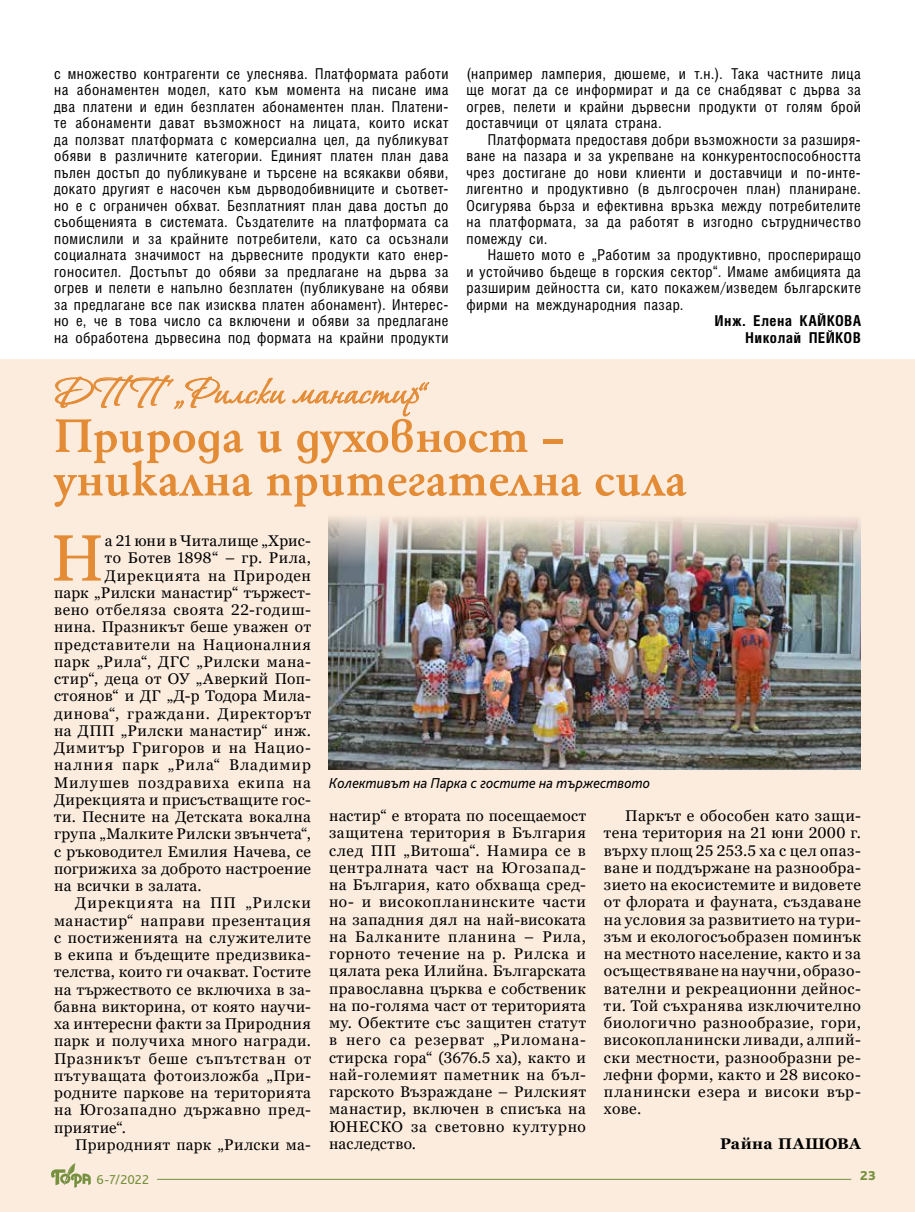
<style>
.page{position:relative;width:915px;height:1212px;background:#fff}
.page>*{position:absolute;margin:0;border:0;box-sizing:border-box;transform-origin:0 0}
.t1{font:65.25px "Georgia";color:#e48b35}
.t2{font:700 51px/43.5px "HS Garamond Bg";color:#e48b35}
.t3{font:40.5px "Vera Crouz";letter-spacing:.025em;color:#e48b35;scale:1.05 1}
.t4{font:15.45px/17.2px "Georgia";letter-spacing:.035em;color:#000;text-align:justify}
.t5{font:15.45px "Georgia";letter-spacing:.015em;color:#000}
.t6{font:15.45px "Georgia";letter-spacing:.055em;color:#000}
.t7{font:15.45px "Georgia";letter-spacing:.06em;color:#000}
.t8{font:15.45px "Georgia";letter-spacing:.065em;color:#000}
.t9{font:15.45px "Georgia";letter-spacing:.07em;color:#000}
.t10{font:700 15.45px "Georgia";letter-spacing:.015em;color:#000}
.t11{font:15px/16.5px "Hebar Condensed CYR";letter-spacing:.035em;color:#000;text-align:justify}
.t12{font:italic 15px "Bliss Pro";color:#000;scale:.95 1}
.t13{font:700 15px/16.5px "Hebar Condensed CYR";letter-spacing:.03em;color:#000;text-align:right}
.t14{font:13.5px "Bliss Pro";color:#76903b}
.t15{font:800 13.5px "Bliss Pro";color:#76903b}
</style>
<div class="page">
<div style="left:0;top:359px;width:914px;height:853px;background:#fbecde"></div>
<svg style="left:55px;top:375px;width:230px;height:34px"></svg>
<svg style="left:292px;top:382px;width:137px;height:34px"></svg>
<img style="left:328px;top:517px;width:532px;height:253px">
<hr style="left:157px;top:1179px;width:693px;height:1px;background:#76903b">
<svg style="left:51px;top:1163px;width:40px;height:25px"></svg>
<p class="t11" style="left:54px;top:65px;width:396px">с множество контрагенти се улеснява. Платформата работи на абонаментен модел, като към момента на писане има два платени и един безплатен абонаментен план. Платени&shy;те абонаменти дават възможност на лицата, които искат да ползват платформата с комерсиална цел, да публикуват обяви в различните категории. Единият платен план дава пълен достъп до публикуване и търсене на всякакви обяви, докато другият е насочен към дърводобивниците и съответ&shy;но е с ограничен обхват. Безплатният план дава достъп до съобщенията в системата. Създателите на платформата са помислили и за крайните потребители, като са осъзнали социалната значимост на дървесните продукти като енер&shy;гоносител. Достъпът до обяви за предлагане на дърва за огрев и пелети е напълно безплатен (публикуване на обяви за предлагане все пак изисква платен абонамент). Интерес&shy;но е, че в това число са включени и обяви за предлагане на обработена дървесина под формата на крайни продукти</p>
<p class="t11" style="left:466px;top:65px;width:396px">(например ламперия, дюшеме, и т.н.). Така частните лица ще могат да се информират и да се снабдяват с дърва за огрев, пелети и крайни дървесни продукти от голям брой доставчици от цялата страна.</p>
<p class="t11" style="left:466px;top:131px;width:396px;text-indent:21px">Платформата предоставя добри възможности за разширя&shy;ване на пазара и за укрепване на конкурентоспособността чрез достигане до нови клиенти и доставчици и по-инте&shy;лигентно и продуктивно (в дългосрочен план) планиране.<br>Осигурява бърза и ефективна връзка между потребителите на платформата, за да работят в изгодно сътрудничество помежду си.</p>
<p class="t11" style="left:466px;top:247px;width:396px;text-indent:21px">Нашето мото е „Работим за продуктивно, проспериращо и устойчиво бъдеще в горския сектор“. Имаме амбицията да разширим дейността си, като покажем/изведем българските фирми на международния пазар.</p>
<p class="t13" style="left:714px;top:313px;width:148px">Инж. Елена КАЙКОВА<br>Николай ПЕЙКОВ</p>
<h3 class="t3" style="left:54px;top:372px;width:358px">ДПП ”Рилски манастир“</h3>
<h2 class="t2" style="left:54px;top:414px;width:634px">Природа и духовност – уникална притегателна сила</h2>
<h1 class="t1" style="left:51px;top:519px;width:55px">Н</h1>
<p class="t4" style="left:105px;top:532px;width:207px">а 21 юни в Читалище „Хрис-</p>
<p class="t4" style="left:105px;top:550px;width:207px">то Ботев 1898“ – гр. Рила,</p>
<p class="t4" style="left:105px;top:567px;width:207px">Дирекцията на Природен</p>
<p class="t4" style="left:54px;top:584px;width:258px">парк „Рилски манастир“ тържест-</p>
<p class="t4" style="left:54px;top:601px;width:258px">вено отбеляза своята 22-годиш-</p>
<p class="t4" style="left:54px;top:619px;width:258px">нина. Празникът беше уважен от</p>
<p class="t4" style="left:54px;top:636px;width:258px">представители на Националния</p>
<p class="t4" style="left:54px;top:653px;width:258px">парк „Рила“, ДГС „Рилски мана-</p>
<p class="t4" style="left:54px;top:670px;width:258px">стир“, деца от ОУ „Аверкий Поп-</p>
<p class="t5" style="left:54px;top:687px;width:258px">стоянов“ и ДГ „Д-р Тодора Мила-</p>
<p class="t6" style="left:54px;top:704px;width:258px">динова“, граждани. Директорът</p>
<p class="t4" style="left:54px;top:722px;width:258px">на ДПП „Рилски манастир“ инж.</p>
<p class="t4" style="left:54px;top:739px;width:258px">Димитър Григоров и на Нацио-</p>
<p class="t8" style="left:54px;top:756px;width:258px">налния парк „Рила“ Владимир</p>
<p class="t6" style="left:54px;top:773px;width:258px">Милушев поздравиха екипа на</p>
<p class="t4" style="left:54px;top:791px;width:258px">Дирекцията и присъстващите гос-</p>
<p class="t4" style="left:54px;top:808px;width:258px">ти. Песните на Детската вокална</p>
<p class="t4" style="left:54px;top:826px;width:258px">група „Малките Рилски звънчета“,</p>
<p class="t4" style="left:54px;top:843px;width:258px">с ръководител Емилия Начева, се</p>
<p class="t4" style="left:54px;top:860px;width:258px">погрижиха за доброто настроение</p>
<p class="t4" style="left:54px;top:877px;width:149px">на всички в залата.</p>
<p class="t9" style="left:75px;top:894px;width:237px">Дирекцията на ПП „Рилски</p>
<p class="t4" style="left:54px;top:912px;width:258px">манастир“ направи презентация</p>
<p class="t4" style="left:54px;top:929px;width:258px">с постиженията на служителите</p>
<p class="t4" style="left:54px;top:946px;width:258px">в екипа и бъдещите предизвика-</p>
<p class="t4" style="left:54px;top:964px;width:258px">телства, които ги очакват. Гостите</p>
<p class="t4" style="left:54px;top:981px;width:258px">на тържеството се включиха в за-</p>
<p class="t5" style="left:54px;top:997px;width:258px">бавна викторина, от която научи-</p>
<p class="t4" style="left:54px;top:1015px;width:258px">ха интересни факти за Природния</p>
<p class="t4" style="left:54px;top:1033px;width:258px">парк и получиха много награди.</p>
<p class="t7" style="left:54px;top:1049px;width:258px">Празникът беше съпътстван от</p>
<p class="t4" style="left:54px;top:1067px;width:258px">пътуващата фотоизложба „При-</p>
<p class="t4" style="left:54px;top:1084px;width:258px">родните паркове на територията</p>
<p class="t4" style="left:54px;top:1102px;width:258px">на Югозападно държавно пред-</p>
<p class="t4" style="left:54px;top:1119px;width:73px">приятие“.</p>
<p class="t4" style="left:75px;top:1136px;width:237px">Природният парк „Рилски ма-</p>
<p class="t14" style="left:97px;top:1171px;width:54px">6-7/2022</p>
<p class="t12" style="left:329px;top:773px;width:339px">Колективът на Парка с гостите на тържеството</p>
<p class="t4" style="left:329px;top:807px;width:258px">настир“ е втората по посещаемост защитена територия в България след ПП „Витоша“. Намира се в централната част на Югозапад&shy;на България, като обхваща сред&shy;но- и високопланинските части на западния дял на най-високата на Балканите планина – Рила, горното течение на р. Рилска и цялата река Илийна. Българската православна църква е собственик на по-голяма част от територията му. Обектите със защитен статут в него са резерват „Риломана&shy;стирска гора“ (3676.5 ха), както и най-големият паметник на бъл&shy;гарското Възраждане – Рилският манастир, включен в списъка на ЮНЕСКО за световно културно наследство.</p>
<p class="t4" style="left:603px;top:807px;width:258px;text-indent:21px">Паркът е обособен като защи&shy;тена територия на 21 юни 2000 г. върху площ 25 253.5 ха с цел опаз&shy;ване и поддържане на разнообра&shy;зието на екосистемите и видовете от флората и фауната, създаване на условия за развитието на тури&shy;зъм и екологосъобразен поминък на местното население, както и за осъществяване на научни, образо&shy;вателни и рекреационни дейнос&shy;ти. Той съхранява изключително биологично разнообразие, гори, високопланински ливади, алпий&shy;ски местности, разнообразни ре&shy;лефни форми, както и 28 високо&shy;планински езера и високи вър&shy;хове.</p>
<p class="t10" style="left:719px;top:1134px;width:142px">Райна ПАШОВА</p>
<p class="t15" style="left:859px;top:1167px;width:17px">23</p>
</div>
